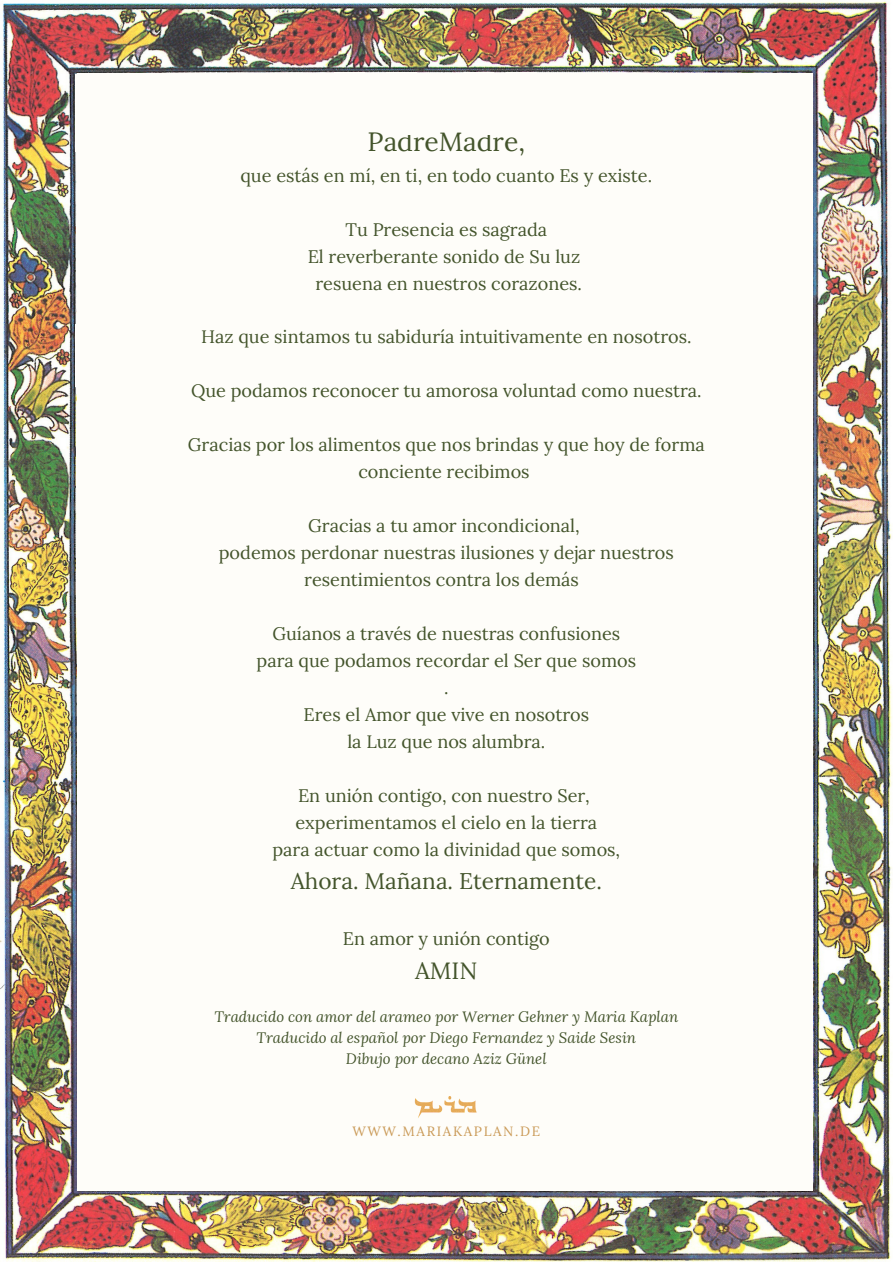
<style>
.page{position:relative;width:893px;height:1264px;background:#fff}
.page>*{position:absolute;margin:0;border:0;box-sizing:border-box;transform-origin:0 0}
.t1{font:26.4px "Lora";color:#43542b}
.t2{font:23.7px "Lora";color:#43542b}
.t3{font:22.5px "Lora";color:#43542b}
.t4{font:18px/27px "Lora";color:#43542b;text-align:center}
.t5{font:italic 15px "Lora";color:#43542b}
.t6{font:13.5px "Lora";letter-spacing:.12em;color:#ca9a57}
</style>
<div class="page">
<img style="left:0;top:0;width:892px;height:1261px">
<div style="left:77px;top:74px;width:735px;height:1116px;background:#fefdf9"></div>
<img style="left:414px;top:1096px;width:63px;height:22px">
<div style="left:76px;top:547px;width:30px;height:63px;background:#fefdf9"></div>
<div style="left:76px;top:426px;width:30px;height:62px;background:#fefdf9"></div>
<div style="left:75px;top:324px;width:30px;height:62px;background:#fefdf9"></div>
<div style="left:75px;top:89px;width:30px;height:63px;background:#fefdf9"></div>
<div style="left:76px;top:222px;width:30px;height:62px;background:#fefdf9"></div>
<div style="left:75px;top:74px;width:30px;height:62px;background:#fefdf9"></div>
<div style="left:334px;top:73px;width:30px;height:62px;background:#fefdf9"></div>
<div style="left:386px;top:72px;width:30px;height:62px;background:#fefdf9"></div>
<div style="left:464px;top:72px;width:30px;height:62px;background:#fefdf9"></div>
<div style="left:506px;top:72px;width:30px;height:62px;background:#fefdf9"></div>
<p class="t1" style="left:367px;top:125px;width:159px">PadreMadre,</p>
<p class="t4" style="left:240px;top:161px;width:413px">que estás en mí, en ti, en todo cuanto Es y existe.</p>
<p class="t4" style="left:345px;top:215px;width:203px">Tu Presencia es sagrada</p>
<p class="t4" style="left:307px;top:242px;width:274px">El reverberante sonido de Su luz</p>
<p class="t4" style="left:315px;top:269px;width:268px">resuena en nuestros corazones.</p>
<p class="t4" style="left:201px;top:323px;width:492px">Haz que sintamos tu sabiduría intuitivamente en nosotros.</p>
<p class="t4" style="left:191px;top:377px;width:512px">Que podamos reconocer tu amorosa voluntad como nuestra.</p>
<p class="t4" style="left:188px;top:431px;width:518px">Gracias por los alimentos que nos brindas y que hoy de forma conciente recibimos</p>
<p class="t4" style="left:308px;top:512px;width:273px">Gracias a tu amor incondicional,</p>
<p class="t4" style="left:219px;top:539px;width:456px">podemos perdonar nuestras ilusiones y dejar nuestros resentimientos contra los demás</p>
<p class="t4" style="left:272px;top:620px;width:349px">Guíanos a través de nuestras confusiones</p>
<p class="t4" style="left:256px;top:647px;width:381px">para que podamos recordar el Ser que somos</p>
<p class="t4" style="left:444px;top:674px;width:6px">.</p>
<p class="t4" style="left:303px;top:701px;width:287px">Eres el Amor que vive en nosotros</p>
<p class="t4" style="left:347px;top:728px;width:199px">la Luz que nos alumbra.</p>
<p class="t4" style="left:298px;top:782px;width:293px">En unión contigo, con nuestro Ser,</p>
<p class="t4" style="left:295px;top:809px;width:303px">experimentamos el cielo en la tierra</p>
<p class="t4" style="left:272px;top:836px;width:349px">para actuar como la divinidad que somos,</p>
<p class="t3" style="left:291px;top:866px;width:313px">Ahora. Mañana. Eternamente.</p>
<p class="t4" style="left:343px;top:925px;width:208px">En amor y unión contigo</p>
<p class="t2" style="left:415px;top:955px;width:64px">AMIN</p>
<p class="t5" style="left:214px;top:1006px;width:465px">Traducido con amor del arameo por Werner Gehner y Maria Kaplan</p>
<p class="t5" style="left:256px;top:1027px;width:381px">Traducido al español por Diego Fernandez y Saide Sesin</p>
<p class="t5" style="left:346px;top:1048px;width:202px">Dibujo por decano Aziz Günel</p>
<p class="t6" style="left:352px;top:1122px;width:189px">WWW.MARIAKAPLAN.DE</p>
</div>
